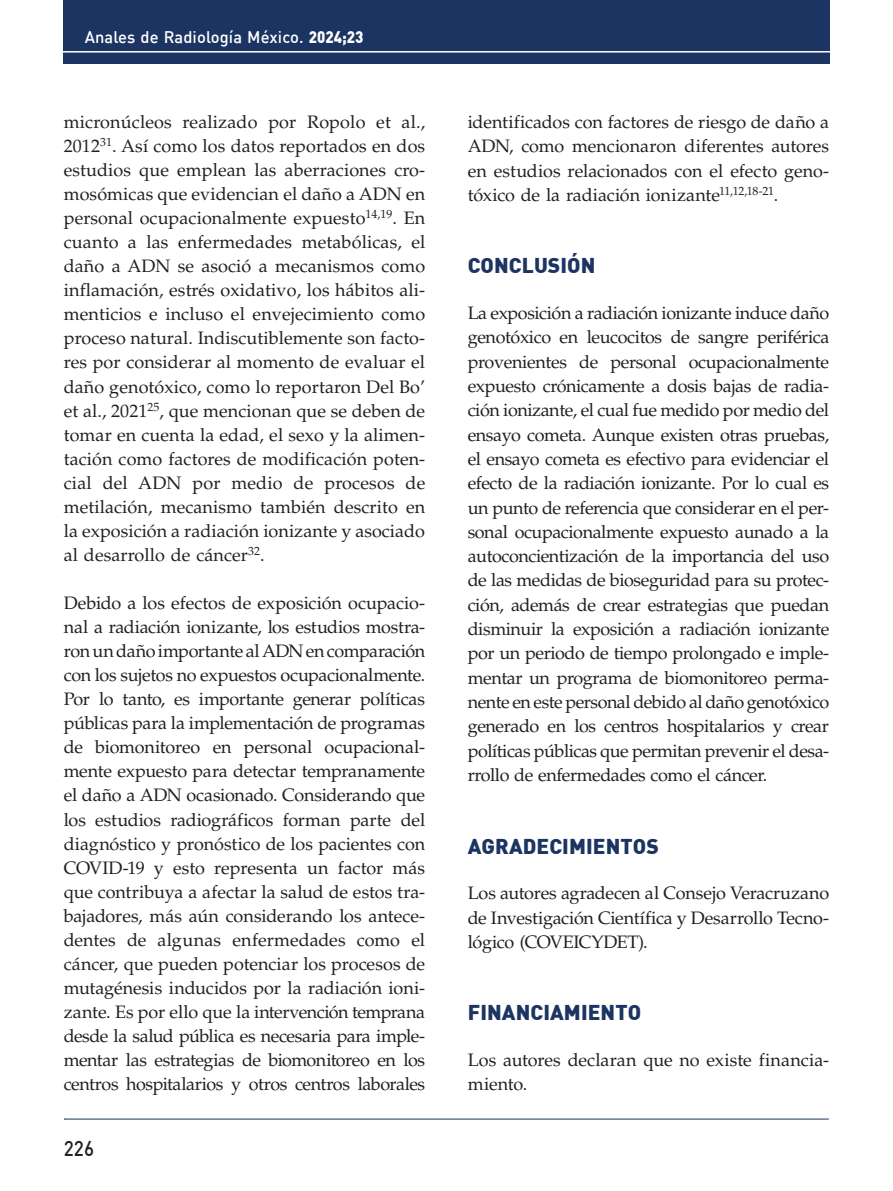
<style>
.page{position:relative;width:893px;height:1191px;background:#fff}
.page>*{position:absolute;margin:0;border:0;box-sizing:border-box;transform-origin:0 0}
.t1{font:900 21px "DIN";letter-spacing:.005em;color:#1b3461}
.t2{font:500 21px "DIN";color:#231f20;scale:.9 1}
.t3{font:18px/24px "Palatino LT Std";letter-spacing:-.01em;color:#231f20;text-align:justify}
.t4{font:500 16.5px "DIN";letter-spacing:.005em;color:#fff}
.s1{font-weight:900}
</style>
<div class="page">
<div style="left:59px;top:1115px;width:772px;height:6px;background:#1b3461;opacity:.4"></div>
<div style="left:63px;top:0;width:767px;height:64px;background:#1b3461"></div>
<hr style="left:59px;top:51px;width:775px;height:2px;background:#fff">
<p class="t4" style="left:85px;top:26px;width:280px">Anales de Radiología México. <span class="s1">2024;23</span></p>
<p class="t3" style="left:64px;top:110px;width:363px">micronúcleos realizado por Ropolo et al., 2012<sup>31</sup>. Así como los datos reportados en dos estudios que emplean las aberraciones cro&shy;mosómicas que evidencian el daño a ADN en personal ocupacionalmente expuesto<sup>14,19</sup>. En cuanto a las enfermedades metabólicas, el daño a ADN se asoció a mecanismos como inflamación, estrés oxidativo, los hábitos ali&shy;menticios e incluso el envejecimiento como proceso natural. Indiscutiblemente son facto&shy;res por considerar al momento de evaluar el daño genotóxico, como lo reportaron Del Bo’ et al., 2021<sup>25</sup>, que mencionan que se deben de tomar en cuenta la edad, el sexo y la alimen&shy;tación como factores de modificación poten&shy;cial del ADN por medio de procesos de metilación, mecanismo también descrito en la exposición a radiación ionizante y asociado al desarrollo de cáncer<sup>32</sup>.</p>
<p class="t3" style="left:64px;top:591px;width:363px">Debido a los efectos de exposición ocupacio&shy;nal a radiación ionizante, los estudios mostra&shy;ron un daño importante al ADN en comparación con los sujetos no expuestos ocupacionalmente.<br>Por lo tanto, es importante generar políticas públicas para la implementación de programas de biomonitoreo en personal ocupacional&shy;mente expuesto para detectar tempranamente el daño a ADN ocasionado. Considerando que los estudios radiográficos forman parte del diagnóstico y pronóstico de los pacientes con COVID-19 y esto representa un factor más que contribuya a afectar la salud de estos tra&shy;bajadores, más aún considerando los antece&shy;dentes de algunas enfermedades como el cáncer, que pueden potenciar los procesos de mutagénesis inducidos por la radiación ioni&shy;zante. Es por ello que la intervención temprana desde la salud pública es necesaria para imple&shy;mentar las estrategias de biomonitoreo en los centros hospitalarios y otros centros laborales</p>
<p class="t2" style="left:64px;top:1135px;width:35px">226</p>
<p class="t3" style="left:468px;top:110px;width:363px">identificados con factores de riesgo de daño a ADN, como mencionaron diferentes autores en estudios relacionados con el efecto geno&shy;tóxico de la radiación ionizante<sup>11,12,18-21</sup>.</p>
<p class="t1" style="left:468px;top:252px;width:129px">CONCLUSIÓN</p>
<p class="t3" style="left:468px;top:301px;width:363px">La exposición a radiación ionizante induce daño genotóxico en leucocitos de sangre periférica provenientes de personal ocupacionalmente expuesto crónicamente a dosis bajas de radia&shy;ción ionizante, el cual fue medido por medio del ensayo cometa. Aunque existen otras pruebas, el ensayo cometa es efectivo para evidenciar el efecto de la radiación ionizante. Por lo cual es un punto de referencia que considerar en el per&shy;sonal ocupacionalmente expuesto aunado a la autoconcientización de la importancia del uso de las medidas de bioseguridad para su protec&shy;ción, además de crear estrategias que puedan disminuir la exposición a radiación ionizante por un periodo de tiempo prolongado e imple&shy;mentar un programa de biomonitoreo perma&shy;nente en este personal debido al daño genotóxico generado en los centros hospitalarios y crear políticas públicas que permitan prevenir el desa&shy;rrollo de enfermedades como el cáncer.</p>
<p class="t1" style="left:468px;top:832px;width:193px">AGRADECIMIENTOS</p>
<p class="t3" style="left:468px;top:881px;width:363px">Los autores agradecen al Consejo Veracruzano de Investigación Científica y Desarrollo Tecno&shy;lógico (COVEICYDET).</p>
<p class="t1" style="left:468px;top:998px;width:175px">FINANCIAMIENTO</p>
<p class="t3" style="left:468px;top:1048px;width:363px">Los autores declaran que no existe financia&shy;miento.</p>
</div>
